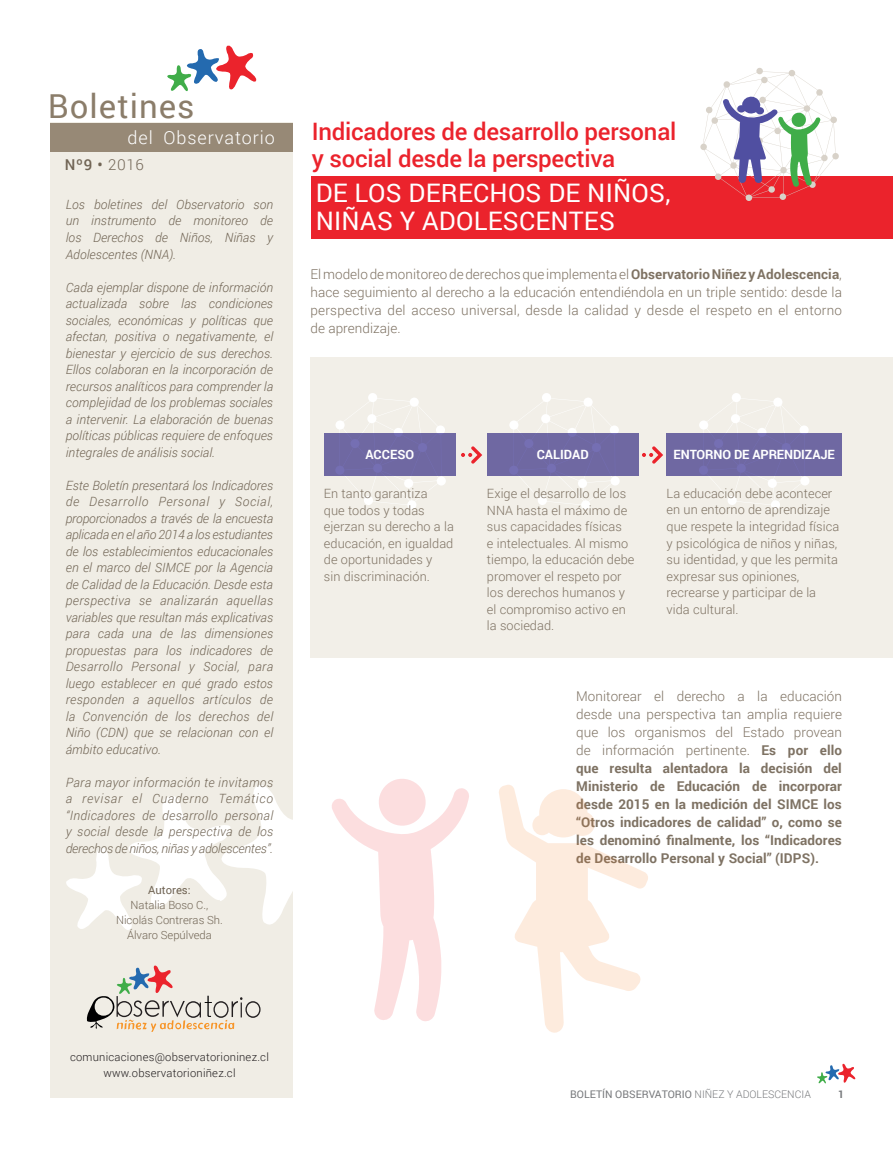
<style>
.page{position:relative;width:893px;height:1149px;background:#fff}
.page>*{position:absolute;margin:0;border:0;box-sizing:border-box;transform-origin:0 0}
.t1{font:33px "Roboto";letter-spacing:.03em;color:#8b7d6a}
.t2{font:25.5px "Roboto";letter-spacing:.01em;color:#fff}
.t3{font:500 24px/27px "Roboto";letter-spacing:-.01em;color:#eb232c}
.t4{font:300 18px "Roboto";letter-spacing:.05em;color:#fff}
.t5{font:500 15px "Roboto";color:#706454}
.t6{font:700 13.5px/18px "Roboto";letter-spacing:.005em;color:#7e7263;text-align:justify}
.t7{font:300 13.5px/18px "Roboto";letter-spacing:.02em;color:#7e7263;text-align:justify}
.t8{font:italic 300 12.75px/16.5px "Roboto";letter-spacing:.005em;color:#706454;text-align:justify}
.t9{font:300 12.75px/16.5px "Roboto";letter-spacing:.005em;color:#7e7263}
.t10{font:700 12.75px "Roboto";letter-spacing:-.01em;color:#fff}
.t11{font:300 11.25px/16.5px "Roboto";letter-spacing:.02em;color:#231f20;text-align:center}
.t12{font:300 11.25px/15px "Roboto";color:#706454;text-align:center}
.t13{font:11.25px "Roboto";color:#706454}
.t14{font:10.5px "Roboto";color:#76787b}
.t15{font:700 10.5px "Roboto";color:#76787b}
.s1{font-weight:300}
.s2{font-weight:700}
</style>
<div class="page">
<div style="left:310px;top:358px;width:583px;height:299px;background:#f2efe8"></div>
<div style="left:335px;top:420px;width:10px;height:9px;background:#fff;border-radius:50%"></div>
<div style="left:368px;top:393px;width:9px;height:9px;background:#fff;border-radius:50%"></div>
<div style="left:410px;top:397px;width:9px;height:9px;background:#f4f2ec;border-radius:50%"></div>
<div style="left:436px;top:425px;width:9px;height:9px;background:#fff;border-radius:50%"></div>
<div style="left:407px;top:500px;width:9px;height:9px;background:#fff;border-radius:50%"></div>
<div style="left:437px;top:476px;width:9px;height:9px;background:#fff;border-radius:50%"></div>
<svg style="left:339px;top:398px;width:103px;height:107px"></svg>
<div style="left:509px;top:420px;width:9px;height:9px;background:#fff;border-radius:50%"></div>
<div style="left:542px;top:393px;width:9px;height:9px;background:#fff;border-radius:50%"></div>
<div style="left:583px;top:397px;width:10px;height:9px;background:#f5f2ed;border-radius:50%"></div>
<div style="left:610px;top:425px;width:9px;height:9px;background:#fff;border-radius:50%"></div>
<div style="left:581px;top:500px;width:9px;height:9px;background:#fff;border-radius:50%"></div>
<div style="left:611px;top:476px;width:9px;height:9px;background:#fff;border-radius:50%"></div>
<svg style="left:512px;top:398px;width:104px;height:107px"></svg>
<div style="left:699px;top:420px;width:9px;height:9px;background:#fff;border-radius:50%"></div>
<div style="left:732px;top:393px;width:9px;height:9px;background:#fff;border-radius:50%"></div>
<div style="left:799px;top:425px;width:10px;height:9px;background:#fff;border-radius:50%"></div>
<div style="left:771px;top:500px;width:9px;height:9px;background:#fff;border-radius:50%"></div>
<div style="left:800px;top:476px;width:9px;height:9px;background:#fff;border-radius:50%"></div>
<svg style="left:702px;top:398px;width:103px;height:107px"></svg>
<div style="left:324px;top:433px;width:132px;height:43px;background:#6f68a2"></div>
<div style="left:487px;top:433px;width:151px;height:43px;background:#6f68a2"></div>
<div style="left:666px;top:433px;width:176px;height:43px;background:#6f68a2"></div>
<div style="left:312px;top:176px;width:581px;height:62px;background:#eb232c"></div>
<div style="left:50px;top:123px;width:242px;height:974px;background:#f0ede5"></div>
<div style="left:50px;top:123px;width:242px;height:28px;background:#978976"></div>
<svg style="left:86px;top:965px;width:175px;height:66px"></svg>
<svg style="left:817px;top:1063px;width:39px;height:20px"></svg>
<svg style="left:167px;top:45px;width:90px;height:47px"></svg>
<svg style="left:66px;top:785px;width:226px;height:145px"></svg>
<svg style="left:700px;top:68px;width:139px;height:133px"></svg>
<svg style="left:461px;top:446px;width:21px;height:17px"></svg>
<svg style="left:642px;top:446px;width:21px;height:17px"></svg>
<svg style="left:332px;top:779px;width:137px;height:242px"></svg>
<svg style="left:499px;top:785px;width:149px;height:247px"></svg>
<h1 class="t1" style="left:48px;top:83px;width:148px">BOLETINES</h1>
<h3 class="t4" style="left:128px;top:125px;width:149px">del Observatorio</h3>
<p class="t5" style="left:65px;top:154px;width:81px">Nº9 • <span class="s1">2016</span></p>
<p class="t8" style="left:66px;top:196px;width:209px">Los boletines del Observatorio son un instrumento de monitoreo de los Derechos de Niños, Niñas y Adolescentes (NNA).</p>
<p class="t8" style="left:66px;top:278px;width:209px">Cada ejemplar dispone de información actualizada sobre las condiciones sociales, económicas y políticas que afectan, positiva o negativamente, el bienestar y ejercicio de sus derechos.<br>Ellos colaboran en la incorporación de recursos analíticos para comprender la complejidad de los problemas sociales a intervenir. La elaboración de buenas políticas públicas requiere de enfoques integrales de análisis social.</p>
<p class="t8" style="left:66px;top:476px;width:209px">Este Boletín presentará los Indicadores de Desarrollo Personal y Social, proporcionados a través de la encuesta aplicada en el año 2014 a los estudiantes de los establecimientos educacionales en el marco del SIMCE por la Agencia de Calidad de la Educación. Desde esta perspectiva se analizarán aquellas variables que resultan más explicativas para cada una de las dimensiones propuestas para los indicadores de Desarrollo Personal y Social, para luego establecer en qué grado estos responden a aquellos artículos de la Convención de los derechos del Niño (CDN) que se relacionan con el ámbito educativo.</p>
<p class="t8" style="left:66px;top:773px;width:209px">Para mayor información te invitamos a revisar el Cuaderno Temático “Indicadores de desarrollo personal y social desde la perspectiva de los derechos de niños, niñas y adolescentes”.</p>
<p class="t13" style="left:148px;top:882px;width:44px">AUTORES:</p>
<p class="t12" style="left:116px;top:897px;width:108px">Natalia Boso C.,<br>Nicolás Contreras Sh.<br>Álvaro Sepúlveda</p>
<h3 class="t3" style="left:312px;top:117px;width:366px">Indicadores de desarrollo personal y social desde la perspectiva</h3>
<h2 class="t2" style="left:316px;top:175px;width:55px">DE LOS</h2>
<h2 class="t2" style="left:409px;top:175px;width:33px">DERE</h2>
<h2 class="t2" style="left:473px;top:175px;width:199px">CHOS DE NI ÑOS,</h2>
<h2 class="t2" style="left:316px;top:203px;width:157px">NI ÑAS Y ADOLES</h2>
<h2 class="t2" style="left:519px;top:203px;width:33px">CENTES</h2>
<p class="t7" style="left:310px;top:264px;width:533px">El modelo de monitoreo de derechos que implementa el <span class="s2">Observatorio Niñez y Adolescencia</span>, hace seguimiento al derecho a la educación entendiéndola en un triple sentido: desde la perspectiva del acceso universal, desde la calidad y desde el respeto en el entorno de aprendizaje.</p>
<p class="t10" style="left:365px;top:445px;width:50px">ACCESO</p>
<p class="t10" style="left:537px;top:445px;width:54px">CALIDAD</p>
<p class="t10" style="left:674px;top:445px;width:163px">ENTORNO DE APRENDIZAJE</p>
<p class="t9" style="left:324px;top:484px;width:131px">En tanto garantiza<br>que todos y todas ejerzan su derecho a la educación, en igualdad de oportunidades y<br>sin discriminación.</p>
<p class="t9" style="left:487px;top:484px;width:149px">Exige el desarrollo de los<br>NNA hasta el máximo de sus capacidades físicas<br>e intelectuales. Al mismo tiempo, la educación debe promover el respeto por los derechos humanos y el compromiso activo en la sociedad.</p>
<p class="t9" style="left:666px;top:484px;width:174px">La educación debe acontecer en un entorno de aprendizaje que respete la integridad física y psicológica de niños y niñas, su identidad, y que les permita expresar sus opiniones, recrearse y participar de la vida cultural.</p>
<p class="t6" style="left:576px;top:686px;width:267px"><span class="s1">Monitorear el derecho a la educación desde una perspectiva tan amplia requiere que los organismos del Estado provean de información pertinente.</span> Es por ello que resulta alentadora la decisión del Ministerio de Educación de incorporar desde 2015 en la medición del SIMCE los “Otros indicadores de calidad” o, como se les denominó finalmente, los “Indicadores de Desarrollo Personal y Social” (IDPS).</p>
<p class="t11" style="left:70px;top:1047px;width:200px">comunicaciones@observatorioninez.cl www.observatorioniñez.cl</p>
<p class="t14" style="left:570px;top:1086px;width:242px">BOLETÍN OBSERVATORIO <span class="s1">NIÑEZ Y ADOLESCENCIA</span></p>
<p class="t15" style="left:838px;top:1085px;width:8px">1</p>
</div>
